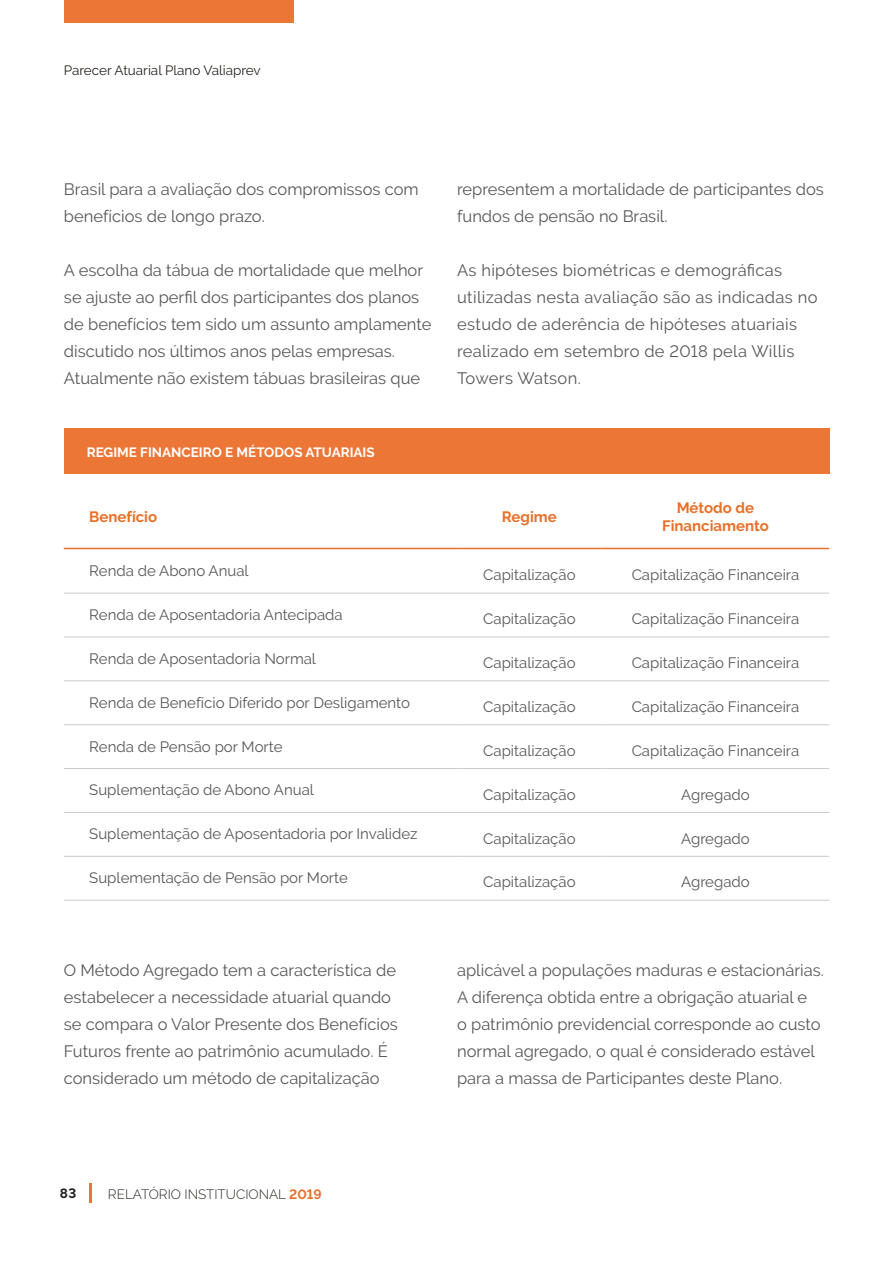
<style>
.page{position:relative;width:893px;height:1263px;background:#fff}
.page>*{position:absolute;margin:0;border:0;box-sizing:border-box;transform-origin:0 0}
.t1{font:16.5px/27px "Raleway";color:#575757}
.t2{font:16.5px/27px "Raleway";letter-spacing:.02em;color:#575757}
.t3{font:15px "Raleway";color:#575757}
.t4{font:700 15px/18px "Raleway";color:#e97029;text-align:center}
.t5{font:700 13.5px "Raleway";color:#fff}
.t6{font:13.5px "Raleway";color:#292420}
.t7{font:300 13.5px "Raleway";color:#292420}
.t8{font:700 13.5px "Raleway";color:#221f1e}
.s1{font-weight:700;color:#e97029}
</style>
<div class="page">
<div style="left:64px;top:0;width:229px;height:22px;background:#ec7636"></div>
<hr style="left:89px;top:1183px;width:2px;height:20px;background:#ec7636">
<hr style="left:64px;top:548px;width:393px;height:1px;background:#e97029">
<hr style="left:457px;top:548px;width:145px;height:1px;background:#e97029">
<hr style="left:602px;top:548px;width:227px;height:1px;background:#e97029">
<hr style="left:64px;top:593px;width:393px;height:1px;background:#ccc9c8">
<hr style="left:457px;top:593px;width:145px;height:1px;background:#ccc9c8">
<hr style="left:602px;top:593px;width:227px;height:1px;background:#ccc9c8">
<hr style="left:64px;top:637px;width:393px;height:1px;background:#ccc9c8">
<hr style="left:457px;top:637px;width:145px;height:1px;background:#ccc9c8">
<hr style="left:602px;top:637px;width:227px;height:1px;background:#ccc9c8">
<hr style="left:64px;top:680px;width:393px;height:1px;background:#ccc9c8">
<hr style="left:457px;top:680px;width:145px;height:1px;background:#ccc9c8">
<hr style="left:602px;top:680px;width:227px;height:1px;background:#ccc9c8">
<hr style="left:64px;top:724px;width:393px;height:1px;background:#ccc9c8">
<hr style="left:457px;top:724px;width:145px;height:1px;background:#ccc9c8">
<hr style="left:602px;top:724px;width:227px;height:1px;background:#ccc9c8">
<hr style="left:64px;top:768px;width:393px;height:1px;background:#ccc9c8">
<hr style="left:64px;top:812px;width:393px;height:1px;background:#ccc9c8">
<hr style="left:64px;top:856px;width:393px;height:1px;background:#ccc9c8">
<hr style="left:64px;top:900px;width:393px;height:1px;background:#ccc9c8">
<hr style="left:457px;top:768px;width:145px;height:1px;background:#ccc9c8">
<hr style="left:457px;top:812px;width:145px;height:1px;background:#ccc9c8">
<hr style="left:457px;top:856px;width:145px;height:1px;background:#ccc9c8">
<hr style="left:457px;top:900px;width:145px;height:1px;background:#ccc9c8">
<hr style="left:602px;top:768px;width:227px;height:1px;background:#ccc9c8">
<hr style="left:602px;top:812px;width:227px;height:1px;background:#ccc9c8">
<hr style="left:602px;top:856px;width:227px;height:1px;background:#ccc9c8">
<hr style="left:602px;top:900px;width:227px;height:1px;background:#ccc9c8">
<div style="left:64px;top:429px;width:765px;height:45px;background:#ec7636"></div>
<p class="t6" style="left:64px;top:62px;width:199px">Parecer Atuarial Plano Valiaprev</p>
<p class="t1" style="left:64px;top:175px;width:356px">Brasil para a avaliação dos compromissos com benefícios de longo prazo.</p>
<p class="t1" style="left:64px;top:256px;width:369px">A escolha da tábua de mortalidade que melhor se ajuste ao perfil dos participantes dos planos de benefícios tem sido um assunto amplamente discutido nos últimos anos pelas empresas.<br>Atualmente não existem tábuas brasileiras que</p>
<p class="t5" style="left:87px;top:444px;width:290px">REGIME FINANCEIRO E MÉTODOS ATUARIAIS</p>
<p class="t1" style="left:457px;top:175px;width:368px">representem a mortalidade de participantes dos fundos de pensão no Brasil.</p>
<p class="t2" style="left:457px;top:256px;width:362px">As hipóteses biométricas e demográficas utilizadas nesta avaliação são as indicadas no estudo de aderência de hipóteses atuariais realizado em setembro de 2018 pela Willis Towers Watson.</p>
<p class="t4" style="left:89px;top:508px;width:69px">Benefício</p>
<p class="t4" style="left:502px;top:508px;width:57px">Regime</p>
<p class="t4" style="left:662px;top:499px;width:108px">Método de<br>Financiamento</p>
<p class="t3" style="left:89px;top:562px;width:161px">Renda de Abono Anual</p>
<p class="t3" style="left:483px;top:566px;width:94px">Capitalização</p>
<p class="t3" style="left:632px;top:566px;width:169px">Capitalização Financeira</p>
<p class="t3" style="left:89px;top:606px;width:255px">Renda de Aposentadoria Antecipada</p>
<p class="t3" style="left:483px;top:610px;width:94px">Capitalização</p>
<p class="t3" style="left:632px;top:610px;width:169px">Capitalização Financeira</p>
<p class="t3" style="left:89px;top:650px;width:228px">Renda de Aposentadoria Normal</p>
<p class="t3" style="left:483px;top:654px;width:94px">Capitalização</p>
<p class="t3" style="left:632px;top:654px;width:169px">Capitalização Financeira</p>
<p class="t3" style="left:89px;top:694px;width:322px">Renda de Benefício Diferido por Desligamento</p>
<p class="t3" style="left:483px;top:698px;width:94px">Capitalização</p>
<p class="t3" style="left:632px;top:698px;width:169px">Capitalização Financeira</p>
<p class="t3" style="left:89px;top:737px;width:195px">Renda de Pensão por Morte</p>
<p class="t3" style="left:483px;top:742px;width:94px">Capitalização</p>
<p class="t3" style="left:632px;top:742px;width:169px">Capitalização Financeira</p>
<p class="t3" style="left:89px;top:781px;width:226px">Suplementação de Abono Anual</p>
<p class="t3" style="left:483px;top:786px;width:94px">Capitalização</p>
<p class="t3" style="left:681px;top:786px;width:70px">Agregado</p>
<p class="t3" style="left:89px;top:825px;width:330px">Suplementação de Aposentadoria por Invalidez</p>
<p class="t3" style="left:483px;top:829px;width:94px">Capitalização</p>
<p class="t3" style="left:681px;top:829px;width:70px">Agregado</p>
<p class="t3" style="left:89px;top:869px;width:260px">Suplementação de Pensão por Morte</p>
<p class="t3" style="left:483px;top:873px;width:94px">Capitalização</p>
<p class="t3" style="left:681px;top:873px;width:70px">Agregado</p>
<p class="t1" style="left:64px;top:956px;width:336px">O Método Agregado tem a característica de estabelecer a necessidade atuarial quando se compara o Valor Presente dos Benefícios Futuros frente ao patrimônio acumulado. É considerado um método de capitalização</p>
<p class="t1" style="left:457px;top:956px;width:368px">aplicável a populações maduras e estacionárias.<br>A diferença obtida entre a obrigação atuarial e<br>o patrimônio previdencial corresponde ao custo normal agregado, o qual é considerado estável para a massa de Participantes deste Plano.</p>
<p class="t8" style="left:60px;top:1186px;width:18px">83</p>
<p class="t7" style="left:108px;top:1186px;width:215px">RELATÓRIO INSTITUCIONAL <span class="s1">2019</span></p>
</div>
